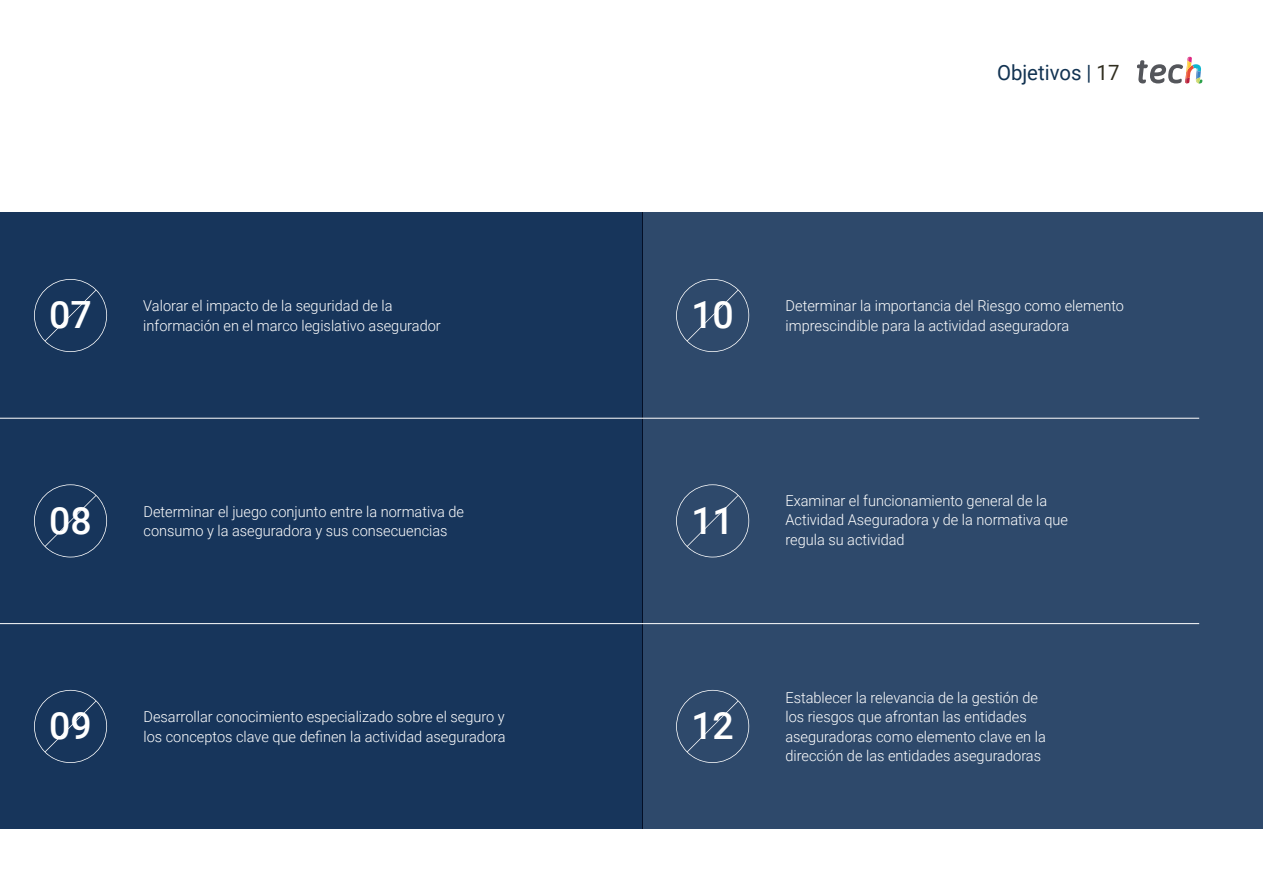
<style>
.page{position:relative;width:1263px;height:893px;background:#fff}
.page>*{position:absolute;margin:0;border:0;box-sizing:border-box;transform-origin:0 0}
.t1{font:500 37.5px "Roboto";color:#fff}
.t2{font:21px "Roboto";color:#123352}
.t3{font:300 15px/19.5px "Roboto";color:#fff}
.s1{color:#312e20}
</style>
<div class="page">
<div style="left:0;top:213px;width:642px;height:616px;background:#17355b"></div>
<div style="left:642px;top:213px;width:621px;height:616px;background:#2e496b"></div>
<svg style="left:1137px;top:57px;width:65px;height:27px"></svg>
<svg style="left:34px;top:484px;width:73px;height:73px"></svg>
<svg style="left:34px;top:279px;width:73px;height:73px"></svg>
<svg style="left:34px;top:690px;width:73px;height:73px"></svg>
<svg style="left:676px;top:279px;width:73px;height:73px"></svg>
<svg style="left:676px;top:484px;width:73px;height:73px"></svg>
<svg style="left:676px;top:690px;width:73px;height:73px"></svg>
<hr style="left:0;top:418px;width:1199px;height:1px;background:#fff">
<hr style="left:0;top:623px;width:1199px;height:1px;background:#fff">
<h2 class="t2" style="left:997px;top:57px;width:124px">Objetivos | <span class="s1">17</span></h2>
<h1 class="t1" style="left:49px;top:289px;width:44px">07</h1>
<p class="t3" style="left:143px;top:295px;width:299px">Valorar el impacto de la seguridad de la información en el marco legislativo asegurador</p>
<p class="t3" style="left:786px;top:296px;width:340px">Determinar la importancia del Riesgo como elemento</p>
<h1 class="t1" style="left:691px;top:289px;width:44px">10</h1>
<p class="t3" style="left:786px;top:315px;width:285px">imprescindible para la actividad aseguradora</p>
<h1 class="t1" style="left:49px;top:494px;width:44px">08</h1>
<p class="t3" style="left:144px;top:501px;width:322px">Determinar el juego conjunto entre la normativa de consumo y la aseguradora y sus consecuencias</p>
<h1 class="t1" style="left:49px;top:699px;width:44px">09</h1>
<p class="t3" style="left:144px;top:707px;width:364px">Desarrollar conocimiento especializado sobre el seguro y los conceptos clave que definen la actividad aseguradora</p>
<h1 class="t1" style="left:691px;top:494px;width:44px">11</h1>
<p class="t3" style="left:785px;top:490px;width:284px">Examinar el funcionamiento general de la<br>Actividad Aseguradora y de la normativa que regula su actividad</p>
<h1 class="t1" style="left:691px;top:699px;width:44px">12</h1>
<p class="t3" style="left:785px;top:687px;width:262px">Establecer la relevancia de la gestión de los riesgos que afrontan las entidades aseguradoras como elemento clave en la dirección de las entidades aseguradoras</p>
</div>
